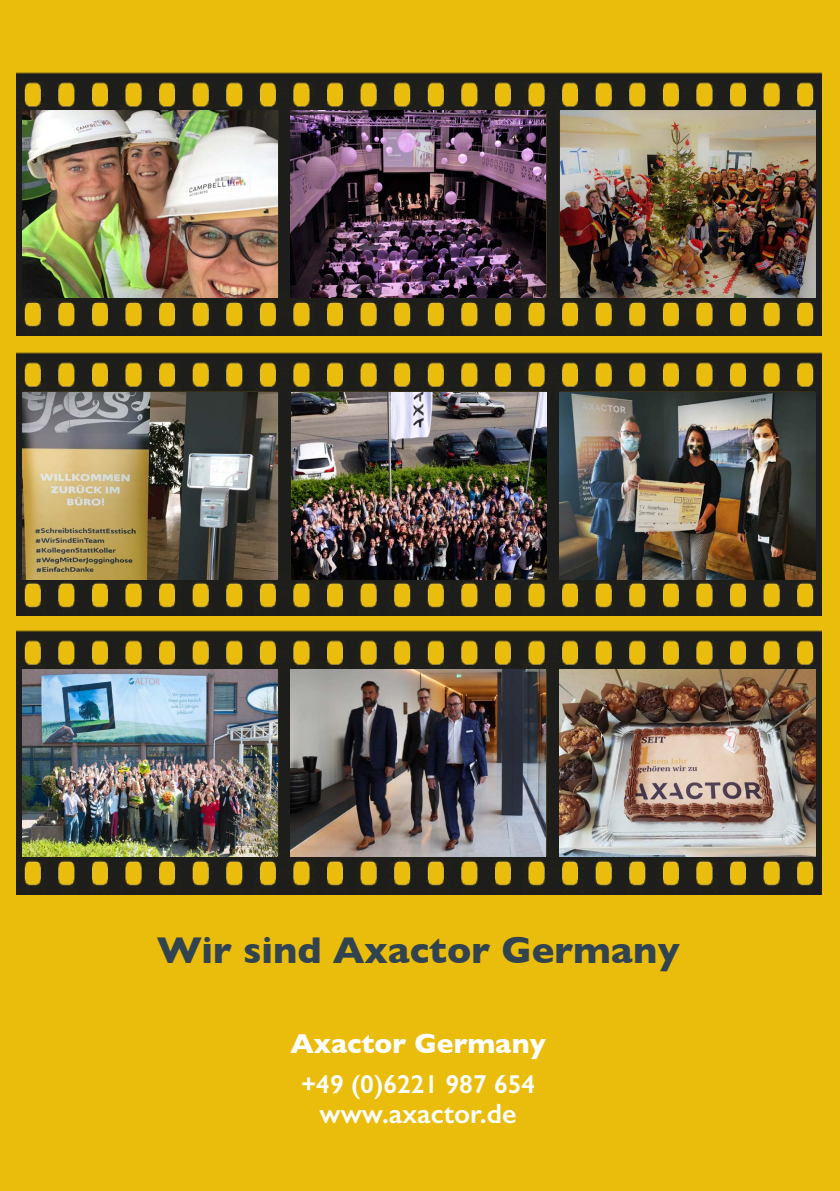
<style>
.page{position:relative;width:840px;height:1191px;background:#fff}
.page>*{position:absolute;margin:0;border:0;box-sizing:border-box;transform-origin:0 0}
.t1{font:700 38px "Gill Sans";color:#324350}
.t2{font:700 28px "Gill Sans";color:#fff}
.t3{font:600 28px "Gill Sans";color:#fff}
.t4{font:600 26px "Gill Sans";color:#fff}
</style>
<div class="page">
<div style="left:0;top:0;width:839px;height:1191px;background:#eabd0c"></div>
<img style="left:16px;top:72px;width:805px;height:264px">
<img style="left:16px;top:353px;width:805px;height:262px">
<img style="left:290px;top:110px;width:255px;height:187px">
<img style="left:16px;top:630px;width:805px;height:264px">
<img style="left:23px;top:110px;width:255px;height:187px">
<img style="left:23px;top:669px;width:255px;height:187px">
<img style="left:291px;top:392px;width:255px;height:187px">
<img style="left:23px;top:392px;width:255px;height:187px">
<img style="left:559px;top:392px;width:255px;height:187px">
<img style="left:559px;top:669px;width:255px;height:187px">
<img style="left:559px;top:110px;width:256px;height:187px">
<img style="left:290px;top:669px;width:255px;height:187px">
<p class="t1" style="left:157px;top:928px;width:524px">Wir sind Axactor Germany</p>
<p class="t2" style="left:290px;top:1027px;width:257px">Axactor Germany</p>
<p class="t4" style="left:301px;top:1068px;width:235px">+49 (0)6221 987 654</p>
<p class="t3" style="left:319px;top:1096px;width:198px">www.axactor.de</p>
</div>
